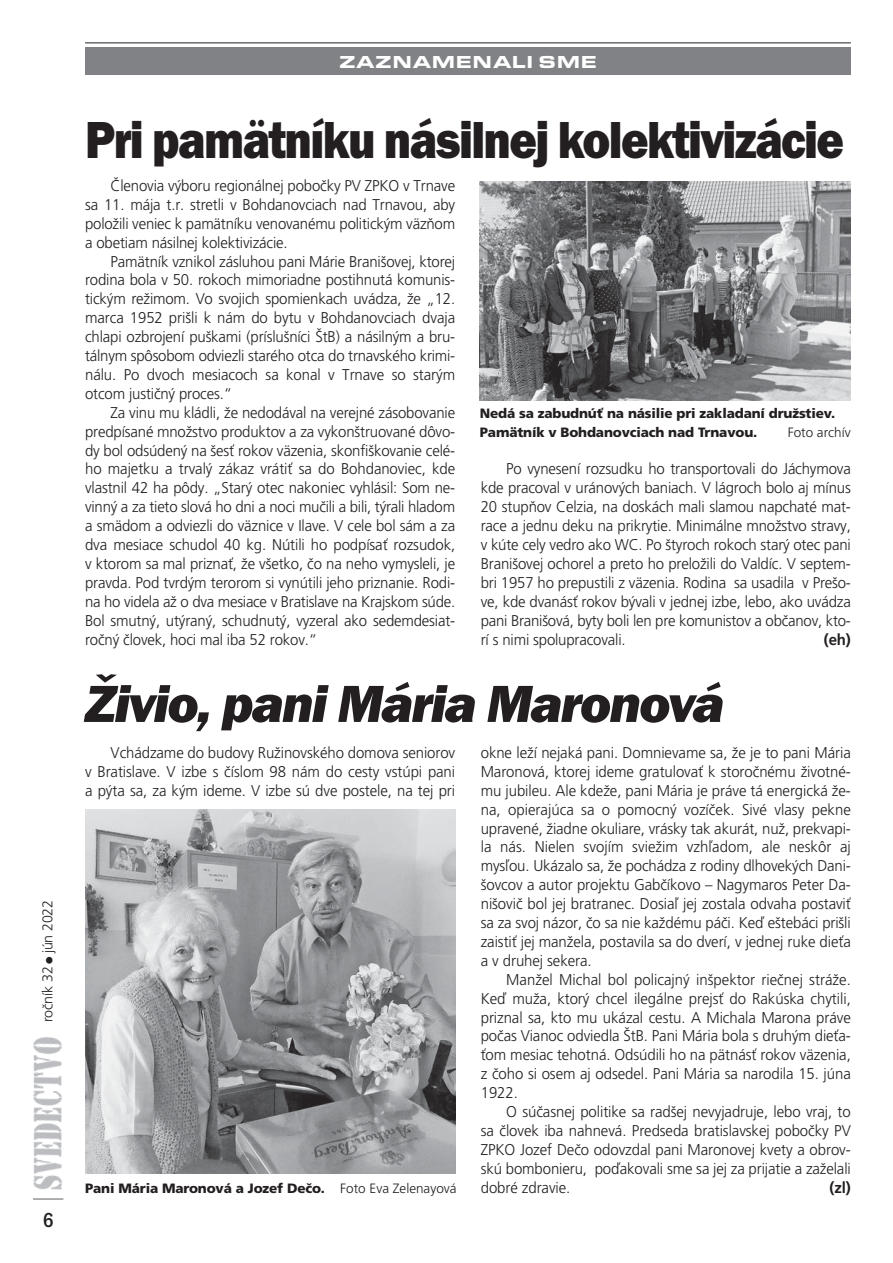
<style>
.page{position:relative;width:893px;height:1263px;background:#fff}
.page>*{position:absolute;margin:0;border:0;box-sizing:border-box;transform-origin:0 0}
.t1{font:54px "Franklin Got Itc TCE Heav";letter-spacing:-.035em;color:#231f20;scale:.87 1}
.t2{font:54px "Franklin Got Itc TCE Heav Ital";letter-spacing:-.035em;color:#231f20}
.t3{font:500 condensed 21px "Franklin Got Itc TCE";color:#231f20}
.t4{font:18px "Eurostile TCE Blac Exte";letter-spacing:.03em;color:#fff}
.t5{font:300 15.6px/18.9px "Frutiger CE";letter-spacing:-.01em;color:#231f20;text-align:justify;scale:.96 1}
.t6{font:700 15.6px "Frutiger CE";color:#231f20;scale:.96 1}
.t7{font:300 14.25px "Frutiger CE";letter-spacing:-.01em;color:#231f20}
.t8{font:900 13.5px/18.9px "Frutiger CE";letter-spacing:-.01em;color:#231f20}
.t9{font:300 13.5px "Frutiger CE";color:#231f20}
.s1{font-weight:300}
</style>
<div class="page">
<div style="left:85px;top:48px;width:765px;height:27px;background:#808285"></div>
<hr style="left:85px;top:43px;width:765px;height:1px;background:#231f20">
<img style="left:33px;top:1037px;width:29px;height:153px">
<hr style="left:33px;top:1198px;width:30px;height:2px;background:#939598">
<img style="left:479px;top:181px;width:371px;height:219px">
<img style="left:85px;top:809px;width:371px;height:365px">
<p class="t7" style="left:41px;top:1022px;width:124px;rotate:-90deg">roãník 32 ● jún 2022</p>
<h2 class="t3" style="left:43px;top:1208px;width:12px">6</h2>
<p class="t4" style="left:339px;top:52px;width:259px">ZAZNAMENALI SME</p>
<h1 class="t1" style="left:85px;top:122px;width:873px">Pri pamätníku násilnej kolektivizácie</h1>
<p class="t5" style="left:85px;top:177px;width:387px;text-indent:26px">âlenovia v˘boru regionálnej poboãky PV ZPKO v Trnave sa 11. mája t.r. stretli v Bohdanovciach nad Trnavou, aby poloÏili veniec k pamätníku venovanému politick˘m väzÀom a obetiam násilnej kolektivizácie.</p>
<p class="t5" style="left:85px;top:253px;width:387px;text-indent:26px">Pamätník vznikol zásluhou pani Márie Brani‰ovej, ktorej rodina bola v 50. rokoch mimoriadne postihnutá komunis&shy;tick˘m reÏimom. Vo svojich spomienkach uvádza, Ïe „12. marca 1952 pri‰li k nám do bytu v Bohdanovciach dvaja chlapi ozbrojení pu‰kami (príslu‰níci ·tB) a násiln˘m a bru&shy;tálnym spôsobom odviezli starého otca do trnavského krimi&shy;nálu. Po dvoch mesiacoch sa konal v Trnave so star˘m otcom justiãn˘ proces.“</p>
<p class="t5" style="left:85px;top:404px;width:387px;text-indent:26px">Za vinu mu kládli, Ïe nedodával na verejné zásobovanie predpísané mnoÏstvo produktov a za vykon‰truované dôvo&shy;dy bol odsúden˘ na ‰esÈ rokov väzenia, skonfi‰kovanie celé&shy;ho majetku a trval˘ zákaz vrátiÈ sa do Bohdanoviec, kde vlastnil 42 ha pôdy. „Star˘ otec nakoniec vyhlásil: Som ne&shy;vinn˘ a za tieto slová ho dni a noci muãili a bili, t˘rali hladom a smädom a odviezli do väznice v Ilave. V cele bol sám a za dva mesiace schudol 40 kg. Nútili ho podpísaÈ rozsudok, v ktorom sa mal priznaÈ, Ïe v‰etko, ão na neho vymysleli, je pravda. Pod tvrd˘m terorom si vynútili jeho priznanie. Rodi&shy;na ho videla aÏ o dva mesiace v Bratislave na Krajskom súde.<br>Bol smutn˘, ut˘ran˘, schudnut˘, vyzeral ako sedemdesiat&shy;roãn˘ ãlovek, hoci mal iba 52 rokov.“</p>
<p class="t8" style="left:480px;top:405px;width:357px">Nedá sa zabudnúÈ na násilie pri zakladaní druÏstiev.<br>Pamätník v Bohdanovciach nad Trnavou.</p>
<p class="t9" style="left:787px;top:426px;width:64px">Foto archív</p>
<p class="t5" style="left:480px;top:461px;width:387px;text-indent:26px">Po vynesení rozsudku ho transportovali do Jáchymova kde pracoval v uránov˘ch baniach. V lágroch bolo aj mínus 20 stupÀov Celzia, na doskách mali slamou napchaté mat&shy;race a jednu deku na prikrytie. Minimálne mnoÏstvo stravy, v kúte cely vedro ako WC. Po ‰tyroch rokoch star˘ otec pani Brani‰ovej ochorel a preto ho preloÏili do Valdíc. V septem&shy;bri 1957 ho prepustili z väzenia. Rodina sa usadila v Pre‰o&shy;ve, kde dvanásÈ rokov b˘vali v jednej izbe, lebo, ako uvádza pani Brani‰ová, byty boli len pre komunistov a obãanov, kto&shy;rí s nimi spolupracovali.</p>
<p class="t6" style="left:823px;top:632px;width:30px">(eh)</p>
<h1 class="t2" style="left:85px;top:672px;width:641px">Živio, pani Mária Maronová</h1>
<p class="t5" style="left:85px;top:744px;width:387px;text-indent:26px">Vchádzame do budovy RuÏinovského domova seniorov v Bratislave. V izbe s ãíslom 98 nám do cesty vstúpi pani a p˘ta sa, za k˘m ideme. V izbe sú dve postele, na tej pri</p>
<p class="t5" style="left:480px;top:744px;width:387px">okne leÏí nejaká pani. Domnievame sa, Ïe je to pani Mária Maronová, ktorej ideme gratulovaÈ k storoãnému Ïivotné&shy;mu jubileu. Ale kdeÏe, pani Mária je práve tá energická Ïe&shy;na, opierajúca sa o pomocn˘ vozíãek. Sivé vlasy pekne upravené, Ïiadne okuliare, vrásky tak akurát, nuÏ, prekvapi&shy;la nás. Nielen svojím svieÏim vzhºadom, ale neskôr aj mysºou. Ukázalo sa, Ïe pochádza z rodiny dlhovek˘ch Dani-‰ovcov a autor projektu Gabãíkovo – Nagymaros Peter Da&shy;ni‰oviã bol jej bratranec. Dosiaº jej zostala odvaha postaviÈ sa za svoj názor, ão sa nie kaÏdému páãi. Keì e‰tebáci pri‰li zaistiÈ jej manÏela, postavila sa do dverí, v jednej ruke dieÈa a v druhej sekera.</p>
<p class="t5" style="left:480px;top:971px;width:387px;text-indent:26px">ManÏel Michal bol policajn˘ in‰pektor rieãnej stráÏe.<br>Keì muÏa, ktor˘ chcel ilegálne prejsÈ do Rakúska chytili, priznal sa, kto mu ukázal cestu. A Michala Marona práve poãas Vianoc odviedla ·tB. Pani Mária bola s druh˘m dieÈa-Èom mesiac tehotná. Odsúdili ho na pätnásÈ rokov väzenia, z ãoho si osem aj odsedel. Pani Mária sa narodila 15. júna 1922.</p>
<p class="t5" style="left:480px;top:1103px;width:387px;text-indent:26px">O súãasnej politike sa rad‰ej nevyjadruje, lebo vraj, to sa ãlovek iba nahnevá. Predseda bratislavskej poboãky PV ZPKO Jozef Deão odovzdal pani Maronovej kvety a obrov&shy;skú bombonieru, poìakovali sme sa jej za prijatie a zaÏelali dobré zdravie.</p>
<p class="t6" style="left:829px;top:1181px;width:24px">(zl)</p>
<p class="t8" style="left:85px;top:1180px;width:373px">Pani Mária Maronová a Jozef Deão. <span class="s1">Foto Eva Zelenayová</span></p>
</div>
